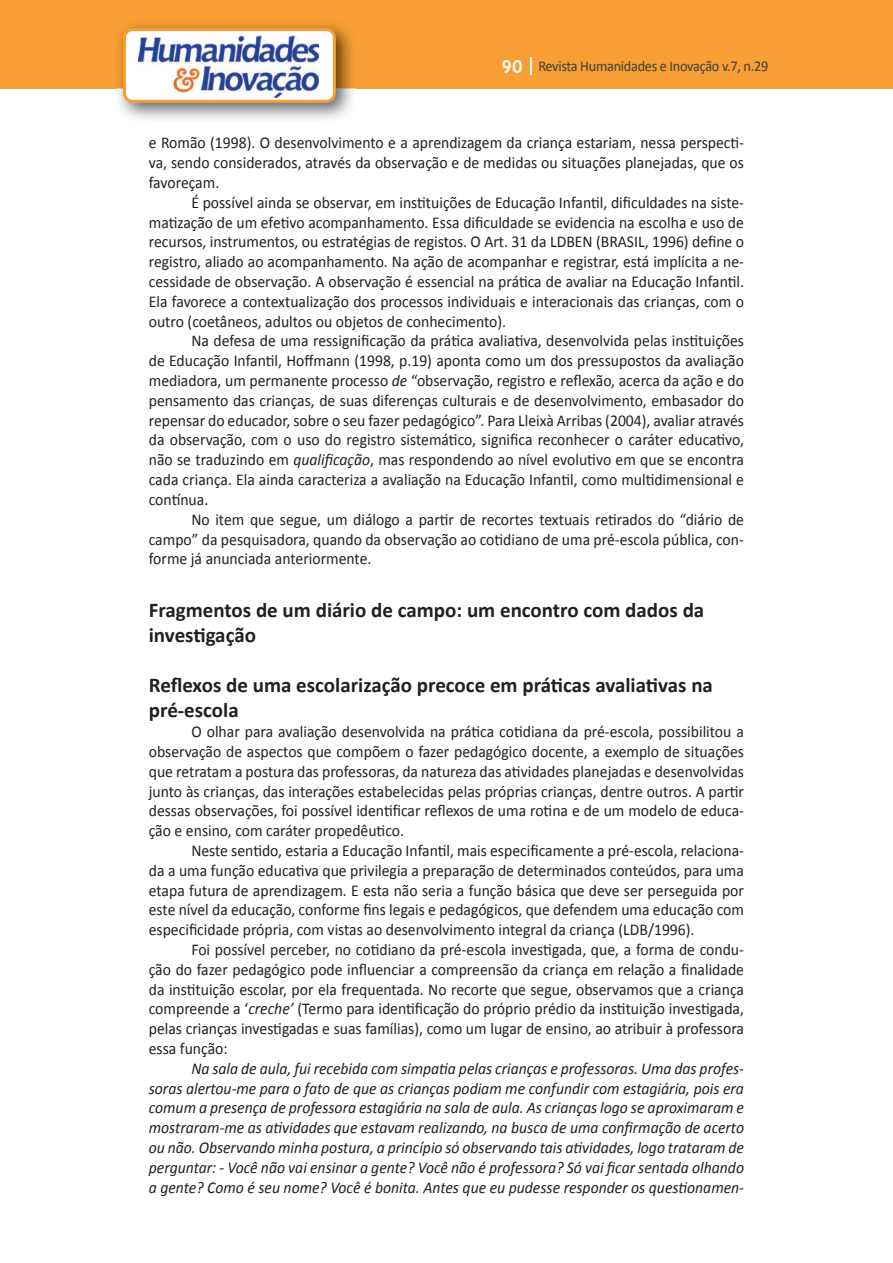
<style>
.page{position:relative;width:893px;height:1263px;background:#fff}
.page>*{position:absolute;margin:0;border:0;box-sizing:border-box;transform-origin:0 0}
.t1{font:700 21px/25.2px "Calibri";color:#231f20}
.t2{font:16.5px/19.8px "Calibri";color:#231f20;text-align:justify;scale:.95 1}
.t3{font:italic 16.5px/19.8px "Calibri";color:#231f20;text-align:justify;scale:.95 1}
.t4{font:15px "Calibri";letter-spacing:-.02em;color:#3e3e3f;scale:.95 1}
.s1{font-family:"Trebuchet MS";font-weight:700;font-size:18px;color:#fff}
.s2{font-style:italic}
</style>
<div class="page">
<div style="left:0;top:0;width:893px;height:88px;background:#f79e34"></div>
<svg style="left:530px;top:57px;width:2px;height:18px"></svg>
<img style="left:115px;top:24px;width:241px;height:95px">
<svg style="left:123px;top:28px;width:213px;height:75px"></svg>
<p class="t4" style="left:501px;top:57px;width:282px"><span class="s1">90</span> Revista Humanidades e Inovação v.7, n.29</p>
<p class="t2" style="left:149px;top:133px;width:628px">e Romão (1998). O desenvolvimento e a aprendizagem da criança estariam, nessa perspecti&shy;va, sendo considerados, através da observação e de medidas ou situações planejadas, que os favoreçam.</p>
<p class="t2" style="left:149px;top:193px;width:628px;text-indent:43px">É possível ainda se observar, em instituições de Educação Infantil, dificuldades na siste&shy;matização de um efetivo acompanhamento. Essa dificuldade se evidencia na escolha e uso de recursos, instrumentos, ou estratégias de registos. O Art. 31 da LDBEN (BRASIL, 1996) define o registro, aliado ao acompanhamento. Na ação de acompanhar e registrar, está implícita a ne&shy;cessidade de observação. A observação é essencial na prática de avaliar na Educação Infantil.<br>Ela favorece a contextualização dos processos individuais e interacionais das crianças, com o outro (coetâneos, adultos ou objetos de conhecimento).</p>
<p class="t2" style="left:149px;top:331px;width:628px;text-indent:43px">Na defesa de uma ressignificação da prática avaliativa, desenvolvida pelas instituições de Educação Infantil, Hoffmann (1998, p.19) aponta como um dos pressupostos da avaliação mediadora, um permanente processo <span class="s2">de</span> “observação, registro e reflexão, acerca da ação e do pensamento das crianças, de suas diferenças culturais e de desenvolvimento, embasador do repensar do educador, sobre o seu fazer pedagógico”. Para Lleixà Arribas (2004), avaliar através da observação, com o uso do registro sistemático, significa reconhecer o caráter educativo, não se traduzindo em <span class="s2">qualificação</span>, mas respondendo ao nível evolutivo em que se encontra cada criança. Ela ainda caracteriza a avaliação na Educação Infantil, como multidimensional e contínua.</p>
<p class="t2" style="left:149px;top:509px;width:628px;text-indent:43px">No item que segue, um diálogo a partir de recortes textuais retirados do “diário de campo” da pesquisadora, quando da observação ao cotidiano de uma pré-escola pública, con&shy;forme já anunciada anteriormente.</p>
<p class="t1" style="left:149px;top:597px;width:557px">Fragmentos de um diário de campo: um encontro com dados da investigação</p>
<p class="t1" style="left:149px;top:672px;width:566px">Reflexos de uma escolarização precoce em práticas avaliativas na pré-escola</p>
<p class="t2" style="left:149px;top:722px;width:628px;text-indent:43px">O olhar para avaliação desenvolvida na prática cotidiana da pré-escola, possibilitou a observação de aspectos que compõem o fazer pedagógico docente, a exemplo de situações que retratam a postura das professoras, da natureza das atividades planejadas e desenvolvidas junto às crianças, das interações estabelecidas pelas próprias crianças, dentre outros. A partir dessas observações, foi possível identificar reflexos de uma rotina e de um modelo de educa&shy;ção e ensino, com caráter propedêutico.</p>
<p class="t2" style="left:149px;top:841px;width:628px;text-indent:43px">Neste sentido, estaria a Educação Infantil, mais especificamente a pré-escola, relaciona&shy;da a uma função educativa que privilegia a preparação de determinados conteúdos, para uma etapa futura de aprendizagem. E esta não seria a função básica que deve ser perseguida por este nível da educação, conforme fins legais e pedagógicos, que defendem uma educação com especificidade própria, com vistas ao desenvolvimento integral da criança (LDB/1996).</p>
<p class="t2" style="left:149px;top:940px;width:628px;text-indent:43px">Foi possível perceber, no cotidiano da pré-escola investigada, que, a forma de condu&shy;ção do fazer pedagógico pode influenciar a compreensão da criança em relação a finalidade da instituição escolar, por ela frequentada. No recorte que segue, observamos que a criança compreende a ‘<span class="s2">creche’</span> (Termo para identificação do próprio prédio da instituição investigada, pelas crianças investigadas e suas famílias), como um lugar de ensino, ao atribuir à professora essa função:</p>
<p class="t3" style="left:149px;top:1058px;width:628px;text-indent:43px">Na sala de aula, fui recebida com simpatia pelas crianças e professoras. Uma das profes&shy;soras alertou-me para o fato de que as crianças podiam me confundir com estagiária, pois era comum a presença de professora estagiária na sala de aula. As crianças logo se aproximaram e mostraram-me as atividades que estavam realizando, na busca de uma confirmação de acerto ou não. Observando minha postura, a princípio só observando tais atividades, logo trataram de perguntar: - Você não vai ensinar a gente? Você não é professora? Só vai ficar sentada olhando a gente? Como é seu nome? Você é bonita. Antes que eu pudesse responder os questionamen-</p>
</div>
